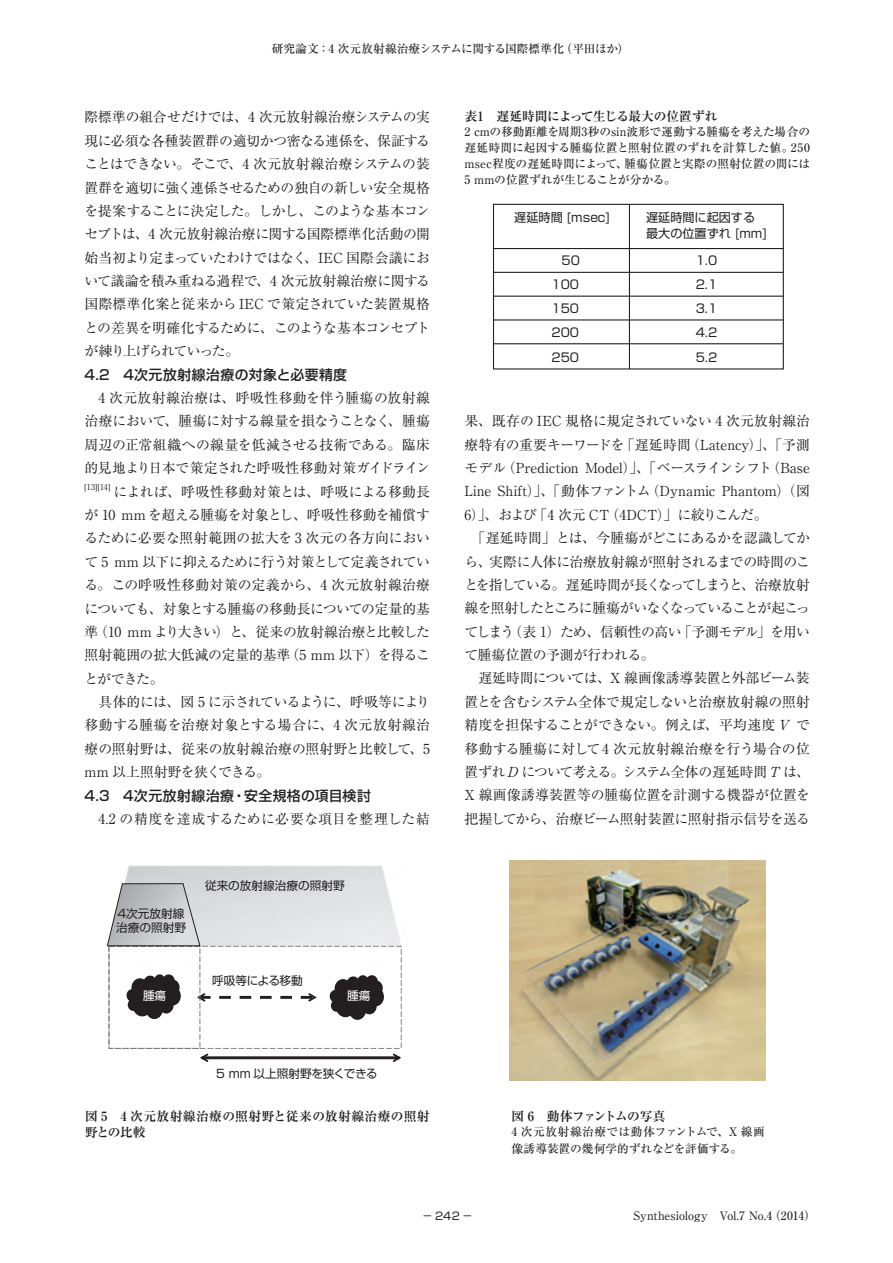
<style>
.page{position:relative;width:893px;height:1263px;background:#fff}
.page>*{position:absolute;margin:0;border:0;box-sizing:border-box;transform-origin:0 0}
.t1{font:13.8px/23.4px "Ryumin Pro";letter-spacing:-.02em;color:#231f20;text-align:justify}
.t2{font:13.8px "Ryumin Pro";letter-spacing:-.075em;color:#231f20}
.t3{font:13.8px "Ryumin Pro";letter-spacing:.005em;color:#231f20}
.t4{font:500 13.8px "Shin Go Pro";letter-spacing:.03em;color:#231f20}
.t5{font:13.8px "Ryumin Pro";color:#231f20}
.t6{font:13.8px "Ryumin Pro";letter-spacing:-.055em;color:#231f20}
.t7{font:13.8px "Ryumin Pro";letter-spacing:-.05em;color:#231f20}
.t8{font:13.8px "Ryumin Pro";letter-spacing:-.06em;color:#231f20}
.t9{font:13.8px "Ryumin Pro";letter-spacing:-.045em;color:#231f20}
.t10{font:13.8px "Ryumin Pro";letter-spacing:.02em;color:#231f20}
.t11{font:13.8px "Ryumin Pro";letter-spacing:-.04em;color:#231f20}
.t12{font:13.8px "Ryumin Pro";letter-spacing:.03em;color:#231f20}
.t13{font:700 12.75px/15.9px "Ryumin Pro";letter-spacing:.03em;color:#231f20}
.t14{font:700 12.75px "Ryumin Pro";color:#231f20}
.t15{font:700 12.75px "Ryumin Pro";letter-spacing:-.065em;color:#231f20}
.t16{font:12.15px/16.5px "Shin Go Pro";color:#231f20}
.t17{font:500 11.7px/15.9px "Ryumin Pro";letter-spacing:-.005em;color:#231f20;text-align:justify}
.t18{font:11.7px/14.5px "Shin Go Pro";color:#231f20}
.t19{font:11.7px "Shin Go Pro";letter-spacing:-.03em;color:#231f20}
.t20{font:11.7px "Shin Go Pro";letter-spacing:-.035em;color:#231f20}
.t21{font:11.7px "Shin Go Pro";color:#fff}
.t22{font:10.65px "Shin Go Pro";color:#231f20}
.t23{font:8.1px "Ryumin Pro";color:#231f20}
.s1{font-style:italic}
</style>
<div class="page">
<img style="left:107px;top:866px;width:295px;height:196px">
<div style="left:108px;top:946px;width:294px;height:103px;border:1px dashed #848689"></div>
<svg style="left:126px;top:973px;width:56px;height:47px"></svg>
<svg style="left:329px;top:974px;width:56px;height:47px"></svg>
<svg style="left:197px;top:993px;width:120px;height:9px"></svg>
<div style="left:108px;top:946px;width:92px;height:103px;border:1px dashed #78797c"></div>
<hr style="left:202px;top:1056px;width:197px;height:3px;background:#231f20">
<svg style="left:200px;top:1053px;width:8px;height:9px"></svg>
<svg style="left:393px;top:1053px;width:8px;height:9px"></svg>
<svg style="left:107px;top:883px;width:93px;height:63px;background:#c3c4c6"></svg>
<img style="left:509px;top:860px;width:256px;height:220px">
<div style="left:493px;top:204px;width:291px;height:165px;border:1px solid #231f20"></div>
<hr style="left:493px;top:272px;width:290px;height:1px;background:#231f20">
<hr style="left:493px;top:296px;width:290px;height:1px;background:#231f20">
<hr style="left:493px;top:319px;width:290px;height:1px;background:#231f20">
<hr style="left:493px;top:343px;width:290px;height:1px;background:#231f20">
<hr style="left:493px;top:248px;width:290px;height:1px;background:#231f20">
<hr style="left:629px;top:204px;width:1px;height:165px;background:#231f20">
<p class="t17" style="left:272px;top:40px;width:359px">研究論文：4 次元放射線治療システムに関する国際標準化（平田ほか）</p>
<p class="t1" style="left:85px;top:105px;width:347px">際標準の組合せだけでは、4 次元放射線治療システムの実現に必須な各種装置群の適切かつ密なる連係を、保証することはできない。そこで、4 次元放射線治療システムの装置群を適切に強く連係させるための独自の新しい安全規格を提案することに決定した。しかし、このような基本コンセプトは、4 次元放射線治療に関する国際標準化活動の開始当初より定まっていたわけではなく、IEC 国際会議において議論を積み重ねる過程で、4 次元放射線治療に関する国際標準化案と従来から IEC で策定されていた装置規格との差異を明確化するために、このような基本コンセプトが練り上げられていった。</p>
<p class="t4" style="left:85px;top:363px;width:264px">4.2　4次元放射線治療の対象と必要精度</p>
<p class="t1" style="left:85px;top:385px;width:347px;text-indent:14px">4 次元放射線治療は、呼吸性移動を伴う腫瘍の放射線治療において、腫瘍に対する線量を損なうことなく、腫瘍周辺の正常組織への線量を低減させる技術である。臨床的見地より日本で策定された呼吸性移動対策ガイドライン</p>
<p class="t23" style="left:85px;top:480px;width:27px">[13][14]</p>
<p class="t1" style="left:85px;top:479px;width:347px;text-indent:29px">によれば、呼吸性移動対策とは、呼吸による移動長が 10 mm を超える腫瘍を対象とし、呼吸性移動を補償するために必要な照射範囲の拡大を 3 次元の各方向において 5 mm 以下に抑えるために行う対策として定義されている。この呼吸性移動対策の定義から、4 次元放射線治療についても、対象とする腫瘍の移動長についての定量的基準（10 mm より大きい）と、従来の放射線治療と比較した照射範囲の拡大低減の定量的基準（5 mm 以下）を得ることができた。</p>
<p class="t1" style="left:85px;top:689px;width:347px;text-indent:14px">具体的には、図 5 に示されているように、呼吸等により移動する腫瘍を治療対象とする場合に、4 次元放射線治療の照射野は、従来の放射線治療の照射野と比較して、5 mm 以上照射野を狭くできる。</p>
<p class="t4" style="left:85px;top:784px;width:288px">4.3　4次元放射線治療・安全規格の項目検討</p>
<p class="t10" style="left:98px;top:808px;width:333px">4.2 の精度を達成するために必要な項目を整理した結</p>
<p class="t18" style="left:116px;top:904px;width:71px">４次元放射線治療の照射野</p>
<p class="t18" style="left:205px;top:876px;width:141px">従来の放射線治療の照射野</p>
<p class="t20" style="left:212px;top:971px;width:92px">呼吸等による移動</p>
<p class="t21" style="left:143px;top:986px;width:25px">腫瘍</p>
<p class="t21" style="left:347px;top:986px;width:25px">腫瘍</p>
<p class="t19" style="left:216px;top:1064px;width:163px">5 mm 以上照射野を狭くできる</p>
<p class="t14" style="left:464px;top:106px;width:255px">表1　遅延時間によって生じる最大の位置ずれ</p>
<p class="t17" style="left:464px;top:123px;width:347px">2 cmの移動距離を周期3秒のsin波形で運動する腫瘍を考えた場合の遅延時間に起因する腫瘍位置と照射位置のずれを計算した値。250 msec程度の遅延時間によって、腫瘍位置と実際の照射位置の間には5 mmの位置ずれが生じることが分かる。</p>
<p class="t16" style="left:514px;top:207px;width:97px">遅延時間 [msec]</p>
<p class="t16" style="left:646px;top:207px;width:122px">遅延時間に起因する最大の位置ずれ [mm]</p>
<p class="t16" style="left:562px;top:250px;width:20px">50</p>
<p class="t16" style="left:696px;top:250px;width:23px">1.0</p>
<p class="t16" style="left:551px;top:274px;width:29px">100</p>
<p class="t16" style="left:696px;top:274px;width:23px">2.1</p>
<p class="t16" style="left:551px;top:299px;width:29px">150</p>
<p class="t16" style="left:696px;top:299px;width:23px">3.1</p>
<p class="t16" style="left:551px;top:323px;width:29px">200</p>
<p class="t16" style="left:696px;top:323px;width:23px">4.2</p>
<p class="t16" style="left:551px;top:347px;width:29px">250</p>
<p class="t16" style="left:696px;top:347px;width:23px">5.2</p>
<p class="t3" style="left:465px;top:410px;width:347px">果、既存の IEC 規格に規定されていない 4 次元放射線治</p>
<p class="t1" style="left:465px;top:432px;width:347px">療特有の重要キーワードを「遅延時間（Latency）」、「予測</p>
<p class="t1" style="left:465px;top:455px;width:347px">モデル（Prediction Model）」、「ベースラインシフト（Base</p>
<p class="t5" style="left:465px;top:480px;width:347px">Line Shift）」、「動体ファントム（Dynamic Phantom）（図</p>
<p class="t6" style="left:465px;top:504px;width:304px">6）」、および「4 次元 CT（4DCT）」に絞りこんだ。</p>
<p class="t1" style="left:471px;top:525px;width:340px">「遅延時間」とは、今腫瘍がどこにあるかを認識してか</p>
<p class="t1" style="left:465px;top:549px;width:347px">ら、実際に人体に治療放射線が照射されるまでの時間のこ</p>
<p class="t2" style="left:465px;top:574px;width:347px">とを指している。遅延時間が長くなってしまうと、治療放射</p>
<p class="t2" style="left:465px;top:597px;width:347px">線を照射したところに腫瘍がいなくなっていることが起こっ</p>
<p class="t7" style="left:465px;top:621px;width:347px">てしまう（表 1）ため、信頼性の高い「予測モデル」を用い</p>
<p class="t1" style="left:465px;top:642px;width:191px">て腫瘍位置の予測が行われる。</p>
<p class="t11" style="left:478px;top:667px;width:333px">遅延時間については、X 線画像誘導装置と外部ビーム装</p>
<p class="t1" style="left:465px;top:689px;width:347px">置とを含むシステム全体で規定しないと治療放射線の照射</p>
<p class="t1" style="left:465px;top:712px;width:347px">精度を担保することができない。例えば、平均速度 <span class="s1">V</span> で</p>
<p class="t12" style="left:465px;top:738px;width:347px">移動する腫瘍に対して4 次元放射線治療を行う場合の位</p>
<p class="t8" style="left:465px;top:761px;width:347px">置ずれ <span class="s1">D</span>について考える。システム全体の遅延時間 <span class="s1">T</span>は、</p>
<p class="t3" style="left:465px;top:784px;width:347px">X 線画像誘導装置等の腫瘍位置を計測する機器が位置を</p>
<p class="t9" style="left:465px;top:808px;width:347px">把握してから、治療ビーム照射装置に照射指示信号を送る</p>
<p class="t13" style="left:85px;top:1107px;width:346px">図 5　4 次元放射線治療の照射野と従来の放射線治療の照射野との比較</p>
<p class="t15" style="left:512px;top:1106px;width:155px">図 6　動体ファントムの写真</p>
<p class="t17" style="left:512px;top:1122px;width:255px;line-height:17px">4 次元放射線治療では動体ファントムで、X 線画像誘導装置の幾何学的ずれなどを評価する。</p>
<p class="t22" style="left:422px;top:1207px;width:52px">−242−</p>
<p class="t17" style="left:634px;top:1207px;width:184px">Synthesiology　Vol.7 No.4（2014）</p>
</div>
